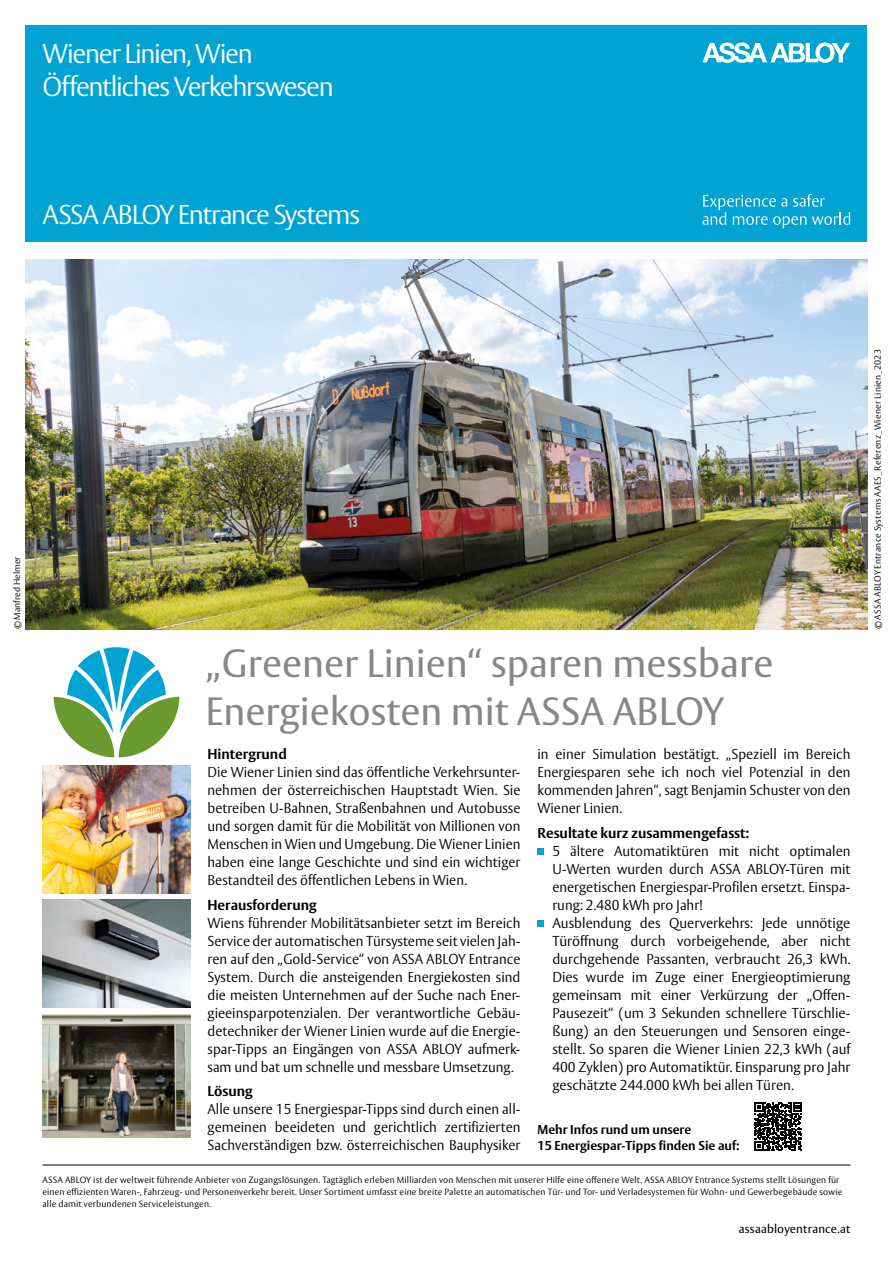
<style>
.page{position:relative;width:893px;height:1263px;background:#fff}
.page>*{position:absolute;margin:0;border:0;box-sizing:border-box;transform-origin:0 0}
.t1{font:39px/48px "ASSA Vesta";color:#878787}
.t2{font:300 27px/32.4px "ASSA Vesta";letter-spacing:-.05em;color:#fff}
.t3{font:300 14.25px/18px "ASSA Vesta";color:#000;text-align:justify}
.t4{font:700 14.25px "ASSA Vesta";color:#000}
.t5{font:700 12.75px/15.8px "ASSA Vesta";color:#000}
.t6{font:12px "ASSA Vesta";letter-spacing:.015em;color:#000}
.t7{font:300 9px/12px "ASSA Vesta";letter-spacing:.015em;color:#000}
</style>
<div class="page">
<hr style="left:43px;top:1165px;width:807px;height:1px;background:#000">
<div style="left:537px;top:848px;width:7px;height:7px;background:#00a3d2"></div>
<div style="left:537px;top:920px;width:7px;height:7px;background:#00a3d2"></div>
<div style="left:26px;top:26px;width:841px;height:216px;background:#00a3d2"></div>
<svg style="left:702px;top:42px;width:148px;height:21px"></svg>
<img style="left:26px;top:259px;width:841px;height:370px">
<img style="left:43px;top:765px;width:147px;height:128px">
<img style="left:43px;top:899px;width:147px;height:109px">
<img style="left:43px;top:1014px;width:147px;height:123px">
<svg style="left:702px;top:194px;width:148px;height:34px"></svg>
<svg style="left:54px;top:647px;width:125px;height:110px"></svg>
<svg style="left:754px;top:1103px;width:48px;height:47px"></svg>
<h2 class="t2" style="left:43px;top:39px;width:293px">Wiener Linien, Wien<br>Öffentliches Verkehrswesen</h2>
<h2 class="t2" style="left:43px;top:200px;width:319px">ASSA ABLOY Entrance Systems</h2>
<p class="t7" style="left:11px;top:629px;width:74px;rotate:-90deg">© Manfred Helmer</p>
<h1 class="t1" style="left:205px;top:641px;width:569px">„Greener Linien“ sparen messbare<br>Energiekosten mit ASSA ABLOY</h1>
<p class="t4" style="left:207px;top:746px;width:81px">Hintergrund</p>
<p class="t3" style="left:207px;top:764px;width:314px">Die Wiener Linien sind das öffentliche Verkehrsunter&shy;nehmen der österreichischen Hauptstadt Wien. Sie betreiben U-Bahnen, Straßenbahnen und Autobusse und sorgen damit für die Mobilität von Millionen von Menschen in Wien und Umgebung. Die Wiener Linien haben eine lange Geschichte und sind ein wichtiger Bestandteil des öffentlichen Lebens in Wien.</p>
<p class="t4" style="left:207px;top:896px;width:111px">Herausforderung</p>
<p class="t3" style="left:207px;top:914px;width:314px">Wiens führender Mobilitätsanbieter setzt im Bereich Service der automatischen Türsysteme seit vielen Jah&shy;ren auf den „Gold-Service“ von ASSA ABLOY Entrance System. Durch die ansteigenden Energiekosten sind die meisten Unternehmen auf der Suche nach Ener&shy;gieeinsparpotenzialen. Der verantwortliche Gebäu&shy;detechniker der Wiener Linien wurde auf die Energie&shy;spar-Tipps an Eingängen von ASSA ABLOY aufmerk&shy;sam und bat um schnelle und messbare Umsetzung.</p>
<p class="t4" style="left:207px;top:1082px;width:47px">Lösung</p>
<p class="t3" style="left:207px;top:1101px;width:314px">Alle unsere 15 Energiespar-Tipps sind durch einen all&shy;gemeinen beeideten und gerichtlich zertifizierten Sachverständigen bzw. österreichischen Bauphysiker</p>
<p class="t3" style="left:537px;top:746px;width:314px">in einer Simulation bestätigt. „Speziell im Bereich Energiesparen sehe ich noch viel Potenzial in den kommenden Jahren“, sagt Benjamin Schuster von den Wiener Linien.</p>
<p class="t4" style="left:537px;top:824px;width:213px">Resultate kurz zusammengefasst:</p>
<p class="t3" style="left:552px;top:842px;width:300px;text-align:left">5 ältere Automatiktüren mit nicht optimalen U-Werten wurden durch ASSA ABLOY-Türen mit energetischen Energiespar-Profilen ersetzt. Einspa&shy;rung: 2.480 kWh pro Jahr!<br>Ausblendung des Querverkehrs: Jede unnötige Türöffnung durch vorbeigehende, aber nicht durchgehende Passanten, verbraucht 26,3 kWh.<br>Dies wurde im Zuge einer Energieoptimierung gemeinsam mit einer Verkürzung der „Offen-Pausezeit“ (um 3 Sekunden schnellere Türschlie&shy;ßung) an den Steuerungen und Sensoren einge&shy;stellt. So sparen die Wiener Linien 22,3 kWh (auf 400 Zyklen) pro Automatiktür. Einsparung pro Jahr geschätzte 244.000 kWh bei allen Türen.</p>
<p class="t5" style="left:537px;top:1122px;width:203px">Mehr Infos rund um unsere<br>15 Energiespar-Tipps finden Sie auf:</p>
<p class="t7" style="left:43px;top:1174px;width:801px">ASSA ABLOY ist der weltweit führende Anbieter von Zugangslösungen. Tagtäglich erleben Milliarden von Menschen mit unserer Hilfe eine offenere Welt. ASSA ABLOY Entrance Systems stellt Lösungen für einen effizienten Waren-, Fahrzeug- und Personenverkehr bereit. Unser Sortiment umfasst eine breite Palette an automatischen Tür- und Tor- und Verladesystemen für Wohn- und Gewerbegebäude sowie alle damit verbundenen Serviceleistungen.</p>
<p class="t6" style="left:739px;top:1222px;width:113px">assaabloyentrance.at</p>
<p class="t7" style="left:872px;top:629px;width:282px;rotate:-90deg">© ASSA ABLOY Entrance Systems AAES_Referenz_Wiener Linien_2023</p>
</div>
